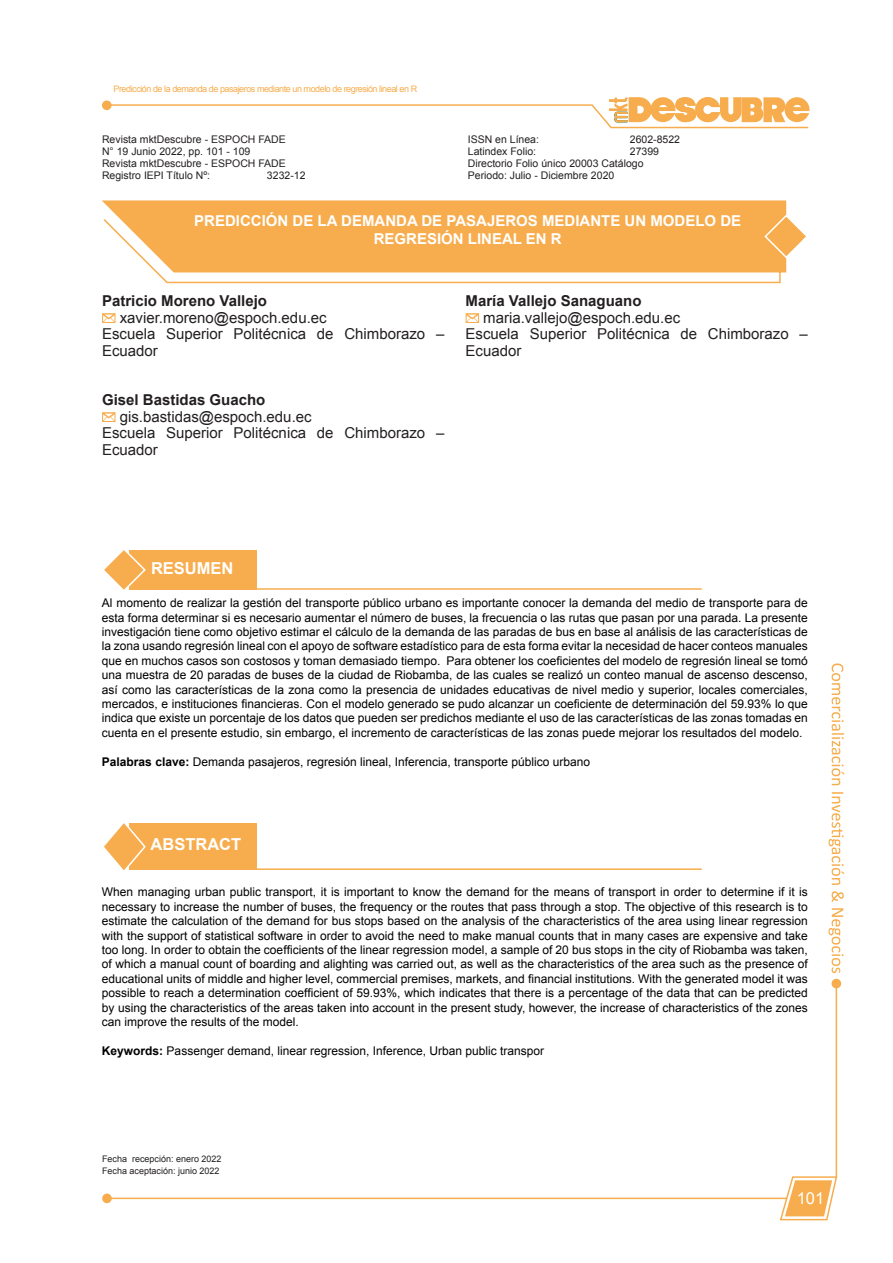
<style>
.page{position:relative;width:893px;height:1263px;background:#fff}
.page>*{position:absolute;margin:0;border:0;box-sizing:border-box;transform-origin:0 0}
.t1{font:700 16.5px "Arial";color:#fff}
.t2{font:16.5px "Arial";color:#fff}
.t3{font:15px/16.5px "Arial";color:#231f20}
.t4{font:700 15px/18px "Arial";color:#fff;text-align:center}
.t5{font:700 15px "Arial";color:#231f20}
.t6{font:12px/14.4px "Arial";color:#000001;text-align:justify}
.t7{font:12px/14.4px "Arial";color:#000;text-align:justify}
.t8{font:10.5px "Arial";color:#231f20}
.t9{font:9px "Arial";letter-spacing:-.05em;color:#f7ad4d}
.t10{font:9px "Arial";color:#231f20}
.s1{font-weight:700}
</style>
<div class="page">
<hr style="left:105px;top:1197px;width:682px;height:2px;background:#f7ad4d">
<hr style="left:836px;top:983px;width:1px;height:195px;background:#f7ad4d">
<svg style="left:779px;top:1175px;width:59px;height:46px"></svg>
<div style="left:102px;top:1193px;width:10px;height:10px;background:#f7ad4d;border-radius:50%"></div>
<div style="left:831px;top:979px;width:10px;height:9px;background:#f7ad4d;border-radius:50%"></div>
<svg style="left:828px;top:663px;width:16px;height:310px"></svg>
<svg style="left:106px;top:97px;width:704px;height:32px"></svg>
<div style="left:102px;top:100px;width:10px;height:10px;background:#f7ad4d;border-radius:50%"></div>
<hr style="left:225px;top:588px;width:477px;height:2px;background:#f7ad4d">
<div style="left:130px;top:550px;width:127px;height:39px;background:#f7ad4d"></div>
<svg style="left:104px;top:550px;width:43px;height:40px"></svg>
<hr style="left:225px;top:868px;width:477px;height:2px;background:#f7ad4d">
<div style="left:130px;top:824px;width:127px;height:46px;background:#f7ad4d"></div>
<svg style="left:104px;top:823px;width:43px;height:47px"></svg>
<svg style="left:155px;top:272px;width:626px;height:12px"></svg>
<div style="left:102px;top:200px;width:684px;height:72px;background:#f7ad4d"></div>
<svg style="left:763px;top:213px;width:43px;height:46px"></svg>
<svg style="left:102px;top:313px;width:13px;height:10px"></svg>
<svg style="left:102px;top:412px;width:13px;height:10px"></svg>
<svg style="left:466px;top:313px;width:13px;height:10px"></svg>
<p class="t9" style="left:114px;top:83px;width:305px">Predicción de la demanda de pasajeros mediante un modelo de regresión lineal en R</p>
<p class="t8" style="left:102px;top:133px;width:185px">Revista mktDescubre - ESPOCH FADE</p>
<p class="t8" style="left:102px;top:145px;width:150px">N° 19 Junio 2022, pp. 101 - 109</p>
<p class="t8" style="left:102px;top:157px;width:185px">Revista mktDescubre - ESPOCH FADE</p>
<p class="t8" style="left:102px;top:169px;width:110px">Registro IEPI Título Nº:</p>
<p class="t8" style="left:267px;top:169px;width:40px">3232-12</p>
<p class="t8" style="left:468px;top:133px;width:73px">ISSN en Línea:</p>
<p class="t8" style="left:630px;top:133px;width:52px">2602-8522</p>
<p class="t8" style="left:468px;top:145px;width:70px">Latindex Folio:</p>
<p class="t8" style="left:630px;top:145px;width:31px">27399</p>
<p class="t8" style="left:468px;top:157px;width:177px">Directorio Folio único 20003 Catálogo</p>
<p class="t8" style="left:468px;top:169px;width:148px">Periodo: Julio - Diciembre 2020</p>
<p class="t4" style="left:194px;top:212px;width:548px">PREDICCIÓN DE LA DEMANDA DE PASAJEROS MEDIANTE UN MODELO DE<br>REGRESIÓN LINEAL EN R</p>
<p class="t5" style="left:102px;top:291px;width:167px">Patricio Moreno Vallejo</p>
<p class="t3" style="left:120px;top:310px;width:209px">xavier.moreno@espoch.edu.ec</p>
<p class="t3" style="left:102px;top:326px;width:344px">Escuela Superior Politécnica de Chimborazo –<br>Ecuador</p>
<p class="t5" style="left:102px;top:390px;width:165px">Gisel Bastidas Guacho</p>
<p class="t3" style="left:120px;top:409px;width:194px">gis.bastidas@espoch.edu.ec</p>
<p class="t3" style="left:102px;top:425px;width:344px">Escuela Superior Politécnica de Chimborazo –<br>Ecuador</p>
<p class="t5" style="left:466px;top:291px;width:177px">María Vallejo Sanaguano</p>
<p class="t3" style="left:483px;top:310px;width:198px">maria.vallejo@espoch.edu.ec</p>
<p class="t3" style="left:466px;top:326px;width:344px">Escuela Superior Politécnica de Chimborazo –<br>Ecuador</p>
<p class="t1" style="left:151px;top:557px;width:84px">RESUMEN</p>
<p class="t6" style="left:102px;top:596px;width:707px">Al momento de realizar la gestión del transporte público urbano es importante conocer la demanda del medio de transporte para de esta forma determinar si es necesario aumentar el número de buses, la frecuencia o las rutas que pasan por una parada. La presente investigación tiene como objetivo estimar el cálculo de la demanda de las paradas de bus en base al análisis de las características de la zona usando regresión lineal con el apoyo de software estadístico para de esta forma evitar la necesidad de hacer conteos manuales que en muchos casos son costosos y toman demasiado tiempo. Para obtener los coeficientes del modelo de regresión lineal se tomó una muestra de 20 paradas de buses de la ciudad de Riobamba, de las cuales se realizó un conteo manual de ascenso descenso, así como las características de la zona como la presencia de unidades educativas de nivel medio y superior, locales comerciales, mercados, e instituciones financieras. Con el modelo generado se pudo alcanzar un coeficiente de determinación del 59.93% lo que indica que existe un porcentaje de los datos que pueden ser predichos mediante el uso de las características de las zonas tomadas en cuenta en el presente estudio, sin embargo, el incremento de características de las zonas puede mejorar los resultados del modelo.</p>
<p class="t6" style="left:102px;top:754px;width:490px"><span class="s1">Palabras clave:</span> Demanda pasajeros, regresión lineal, Inferencia, transporte público urbano</p>
<p class="t1" style="left:151px;top:834px;width:92px">ABSTRACT</p>
<p class="t7" style="left:102px;top:885px;width:707px">When managing urban public transport, it is important to know the demand for the means of transport in order to determine if it is necessary to increase the number of buses, the frequency or the routes that pass through a stop. The objective of this research is to estimate the calculation of the demand for bus stops based on the analysis of the characteristics of the area using linear regression with the support of statistical software in order to avoid the need to make manual counts that in many cases are expensive and take too long. In order to obtain the coefficients of the linear regression model, a sample of 20 bus stops in the city of Riobamba was taken, of which a manual count of boarding and alighting was carried out, as well as the characteristics of the area such as the presence of educational units of middle and higher level, commercial premises, markets, and financial institutions. With the generated model it was possible to reach a determination coefficient of 59.93%, which indicates that there is a percentage of the data that can be predicted by using the characteristics of the areas taken into account in the present study, however, the increase of characteristics of the zones can improve the results of the model.</p>
<p class="t7" style="left:102px;top:1043px;width:444px"><span class="s1">Keywords:</span> Passenger demand, linear regression, Inference, Urban public transpor</p>
<p class="t10" style="left:102px;top:1152px;width:121px">Fecha recepción: enero 2022</p>
<p class="t10" style="left:102px;top:1164px;width:119px">Fecha aceptación: junio 2022</p>
<h1 class="t2" style="left:797px;top:1187px;width:29px">101</h1>
</div>
